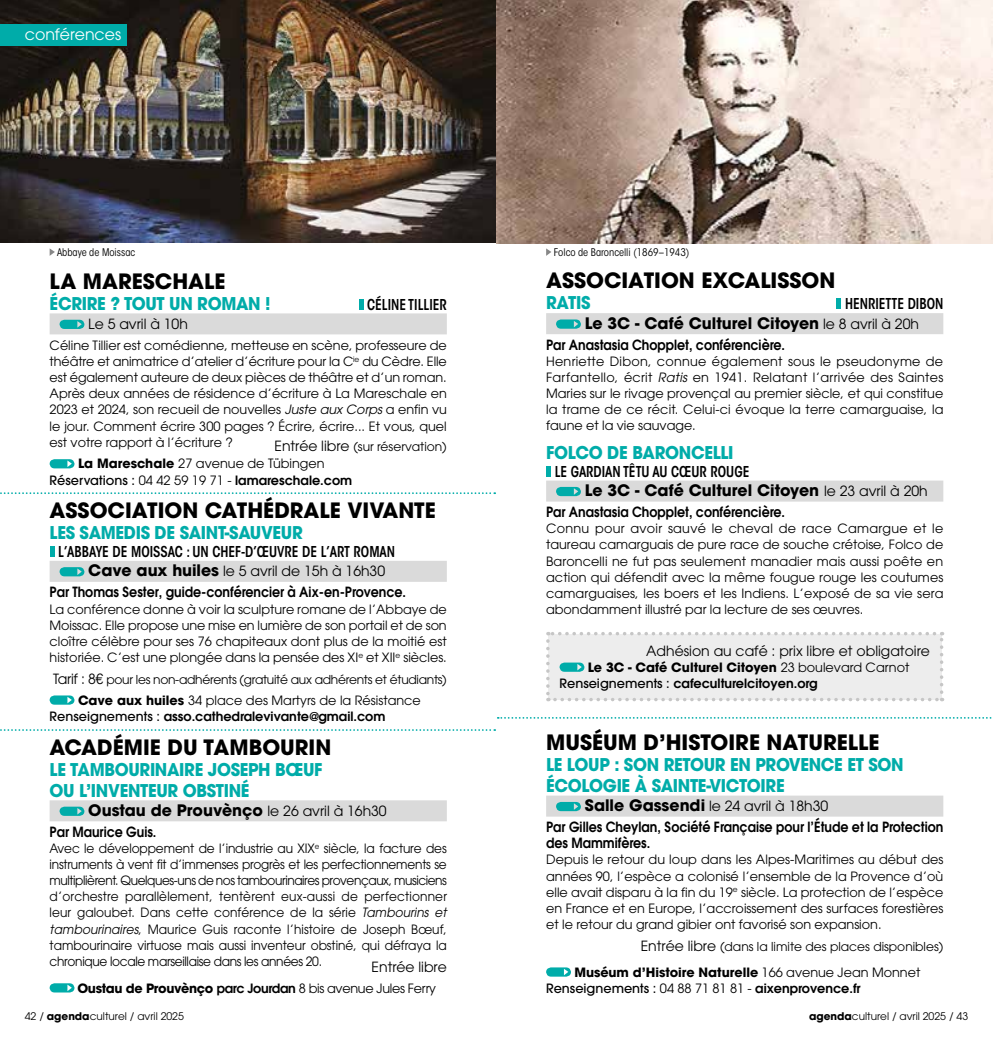
<style>
.page{position:relative;width:993px;height:1042px;background:#fff}
.page>*{position:absolute;margin:0;border:0;box-sizing:border-box;transform-origin:0 0}
.t1{font:700 21px "ITC Avant Garde Pro";color:#000}
.t2{font:700 17.5px/21px "ITC Avant Garde Pro";letter-spacing:-.02em;color:#00aca9;scale:.94 1}
.t3{font:700 15.75px "ITC Avant Garde Pro";color:#000}
.t4{font:15.75px "ITC Avant Garde Pro";color:#fff}
.t5{font:600 condensed 14.88px "ITC Avant Garde Std";color:#000;scale:.92 1}
.t6{font:600 14px/21px "ITC Avant Garde Pro";color:#000;scale:.9 1}
.t7{font:14px "ITC Avant Garde Pro";color:#000}
.t8{font:12.78px/16.1px "ITC Avant Garde Pro";color:#000;text-align:justify}
.t9{font:12.78px/16.3px "ITC Avant Garde Pro";color:#000;text-align:justify;scale:.95 1}
.t10{font:600 12.78px/16.1px "ITC Avant Garde Pro";color:#000}
.t11{font:700 12.78px/16.1px "ITC Avant Garde Pro";color:#000}
.t12{font:12.78px "ITC Avant Garde Pro";letter-spacing:-.025em;color:#000}
.t13{font:12.25px "ITC Avant Garde Pro";color:#000}
.t14{font:12.25px "ITC Avant Garde Pro";letter-spacing:-.025em;color:#000}
.t15{font:10.5px "ITC Avant Garde Pro";color:#000}
.t16{font:condensed 10.5px "ITC Avant Garde Std";color:#000}
.s1{font-style:italic}
.s2{font-size:14px}
.s3{font-weight:700}
.s4{font-weight:500}
.s5{font-weight:600}
.s6{font-weight:700;font-size:15.75px}
.s7{font-weight:400}
.s8{font-weight:400;font-size:14px}
</style>
<div class="page">
<img style="left:0;top:0;width:992px;height:243px">
<div style="left:0;top:25px;width:126px;height:21px;background:#00aca9"></div>
<svg style="left:546px;top:248px;width:5px;height:8px"></svg>
<svg style="left:50px;top:248px;width:5px;height:8px"></svg>
<div style="left:50px;top:561px;width:396px;height:21px;background:#dadada"></div>
<div style="left:50px;top:546px;width:5px;height:11px;background:#00aca9"></div>
<svg style="left:60px;top:567px;width:24px;height:9px"></svg>
<svg style="left:50px;top:695px;width:24px;height:10px"></svg>
<div style="left:50px;top:313px;width:396px;height:21px;background:#dadada"></div>
<div style="left:358px;top:299px;width:5px;height:11px;background:#00aca9"></div>
<svg style="left:60px;top:320px;width:24px;height:9px"></svg>
<svg style="left:50px;top:459px;width:24px;height:9px"></svg>
<div style="left:50px;top:800px;width:396px;height:21px;background:#dadada"></div>
<svg style="left:60px;top:806px;width:24px;height:10px"></svg>
<svg style="left:50px;top:983px;width:24px;height:9px"></svg>
<svg style="left:546px;top:632px;width:397px;height:69px;background:#eaebeb"></svg>
<div style="left:546px;top:313px;width:397px;height:21px;background:#dadada"></div>
<div style="left:836px;top:298px;width:5px;height:11px;background:#00aca9"></div>
<svg style="left:556px;top:319px;width:24px;height:10px"></svg>
<div style="left:546px;top:480px;width:397px;height:21px;background:#dadada"></div>
<div style="left:546px;top:466px;width:5px;height:11px;background:#00aca9"></div>
<svg style="left:556px;top:487px;width:24px;height:9px"></svg>
<div style="left:546px;top:795px;width:397px;height:21px;background:#dadada"></div>
<svg style="left:556px;top:802px;width:24px;height:9px"></svg>
<svg style="left:546px;top:967px;width:24px;height:9px"></svg>
<svg style="left:0;top:729px;width:495px;height:2px"></svg>
<svg style="left:0;top:492px;width:495px;height:2px"></svg>
<svg style="left:497px;top:717px;width:495px;height:2px"></svg>
<p class="t4" style="left:25px;top:25px;width:98px">conférences</p>
<p class="t16" style="left:57px;top:246px;width:80px">Abbaye de Moissac</p>
<p class="t16" style="left:553px;top:246px;width:137px">Folco de Baroncelli (1869–1943)</p>
<h1 class="t1" style="left:50px;top:267px;width:177px">LA MARESCHALE</h1>
<h2 class="t2" style="left:50px;top:293px;width:236px">ÉCRIRE ? TOUT UN ROMAN !</h2>
<p class="t5" style="left:367px;top:295px;width:88px">CÉLINE TILLIER</p>
<p class="t7" style="left:88px;top:315px;width:101px">Le 5 avril à 10h</p>
<p class="t8" style="left:50px;top:337px;width:398px">Céline Tillier est comédienne, metteuse en scène, professeure de théâtre et animatrice d’atelier d’écriture pour la C<sup>ie</sup> du Cèdre. Elle est également auteure de deux pièces de théâtre et d’un roman.<br>Après deux années de résidence d’écriture à La Mareschale en 2023 et 2024, son recueil de nouvelles <span class="s1">Juste aux Corps</span> a enfin vu le jour. Comment écrire 300 pages ? Écrire, écrire... Et vous, quel est votre rapport à l’écriture ?</p>
<p class="t13" style="left:274px;top:439px;width:174px"><span class="s2">Entrée libre</span> (sur réservation)</p>
<p class="t8" style="left:50px;top:455px;width:304px;text-align:center"><span class="s3">La Mareschale</span> 27 avenue de Tübingen<br><span class="s4">Réservations :</span> 04 42 59 19 71 - <span class="s5">lamareschale.com</span></p>
<h1 class="t1" style="left:50px;top:496px;width:387px">ASSOCIATION CATHÉDRALE VIVANTE</h1>
<h2 class="t2" style="left:50px;top:522px;width:271px">LES SAMEDIS DE SAINT-SAUVEUR</h2>
<p class="t5" style="left:58px;top:542px;width:367px">L’ABBAYE DE MOISSAC : UN CHEF-D’ŒUVRE DE L’ART ROMAN</p>
<p class="t6" style="left:50px;top:560px;width:397px;text-indent:39px"><span class="s6">Cave aux huiles</span> <span class="s7">le 5 avril de 15h à 16h30<br></span>Par Thomas Sester, guide-conférencier à Aix-en-Provence.</p>
<p class="t8" style="left:50px;top:601px;width:398px">La conférence donne à voir la sculpture romane de l’Abbaye de Moissac. Elle propose une mise en lumière de son portail et de son cloître célèbre pour ses 76 chapiteaux dont plus de la moitié est historiée. C’est une plongée dans la pensée des XI<sup>e</sup> et XII<sup>e</sup> siècles.</p>
<p class="t14" style="left:53px;top:671px;width:395px"><span class="s2">Tarif : 8€</span> pour les non-adhérents (gratuité aux adhérents et étudiants)</p>
<p class="t10" style="left:50px;top:692px;width:372px;text-indent:28px"><span class="s3">Cave aux huiles</span> <span class="s7">34 place des Martyrs de la Résistance<br></span><span class="s4">Renseignements :</span> asso.cathedralevivante@gmail.com</p>
<h1 class="t1" style="left:50px;top:733px;width:283px">ACADÉMIE DU TAMBOURIN</h1>
<h2 class="t2" style="left:50px;top:758px;width:292px">LE TAMBOURINAIRE JOSEPH BŒUF<br>OU L’INVENTEUR OBSTINÉ</h2>
<p class="t3" style="left:88px;top:799px;width:300px">Oustau de Prouvènço <span class="s8">le 26 avril à 16h30</span></p>
<p class="t6" style="left:50px;top:821px;width:120px">Par Maurice Guis.</p>
<p class="t9" style="left:50px;top:840px;width:419px">Avec le développement de l’industrie au XIX<sup>e</sup> siècle, la facture des instruments à vent fit d’immenses progrès et les perfectionnements se multiplièrent. Quelques-uns de nos tambourinaires provençaux, musiciens d’orchestre parallèlement, tentèrent eux-aussi de perfectionner leur galoubet. Dans cette conférence de la série <span class="s1">Tambourins et tambourinaires</span>, Maurice Guis raconte l’histoire de Joseph Bœuf, tambourinaire virtuose mais aussi inventeur obstiné, qui défraya la chronique locale marseillaise dans les années 20.</p>
<p class="t7" style="left:371px;top:958px;width:77px">Entrée libre</p>
<p class="t12" style="left:77px;top:980px;width:360px"><span class="s3">Oustau de Prouvènço</span> <span class="s5">parc Jourdan</span> 8 bis avenue Jules Ferry</p>
<h1 class="t1" style="left:546px;top:267px;width:290px">ASSOCIATION EXCALISSON</h1>
<h2 class="t2" style="left:546px;top:292px;width:49px">RATIS</h2>
<p class="t5" style="left:844px;top:295px;width:108px">HENRIETTE DIBON</p>
<p class="t3" style="left:584px;top:312px;width:335px">Le 3C - Café Culturel Citoyen <span class="s8">le 8 avril à 20h</span></p>
<p class="t6" style="left:546px;top:334px;width:267px">Par Anastasia Chopplet, conférencière.</p>
<p class="t8" style="left:546px;top:353px;width:399px">Henriette Dibon, connue également sous le pseudonyme de Farfantello, écrit <span class="s1">Ratis</span> en 1941. Relatant l’arrivée des Saintes Maries sur le rivage provençal au premier siècle, et qui constitue la trame de ce récit. Celui-ci évoque la terre camarguaise, la faune et la vie sauvage.</p>
<h2 class="t2" style="left:546px;top:442px;width:201px">FOLCO DE BARONCELLI</h2>
<p class="t5" style="left:554px;top:462px;width:213px">LE GARDIAN TÊTU AU CŒUR ROUGE</p>
<p class="t3" style="left:584px;top:480px;width:344px">Le 3C - Café Culturel Citoyen <span class="s8">le 23 avril à 20h</span></p>
<p class="t6" style="left:546px;top:501px;width:267px">Par Anastasia Chopplet, conférencière.</p>
<p class="t8" style="left:546px;top:520px;width:398px">Connu pour avoir sauvé le cheval de race Camargue et le taureau camarguais de pure race de souche crétoise, Folco de Baroncelli ne fut pas seulement manadier mais aussi poête en action qui défendit avec la même fougue rouge les coutumes camarguaises, les boers et les Indiens. L’exposé de sa vie sera abondamment illustré par la lecture de ses œuvres.</p>
<p class="t7" style="left:646px;top:642px;width:285px">Adhésion au café : prix libre et obligatoire</p>
<p class="t11" style="left:559px;top:659px;width:351px;text-indent:28px">Le 3C - Café Culturel Citoyen <span class="s7">23 boulevard Carnot<br></span><span class="s4">Renseignements :</span> <span class="s5">cafeculturelcitoyen.org</span></p>
<h1 class="t1" style="left:546px;top:728px;width:335px">MUSÉUM D’HISTOIRE NATURELLE</h1>
<h2 class="t2" style="left:546px;top:754px;width:382px">LE LOUP : SON RETOUR EN PROVENCE ET SON<br>ÉCOLOGIE À SAINTE-VICTOIRE</h2>
<p class="t6" style="left:546px;top:795px;width:442px;text-indent:39px"><span class="s6">Salle Gassendi</span> <span class="s7">le 24 avril à 18h30<br></span>Par Gilles Cheylan, Société Française pour l’Étude et la Protection</p>
<p class="t6" style="left:546px;top:832px;width:117px">des Mammifères.</p>
<p class="t8" style="left:546px;top:851px;width:399px">Depuis le retour du loup dans les Alpes-Maritimes au début des années 90, l’espèce a colonisé l’ensemble de la Provence d’où elle avait disparu à la fin du 19<sup>e</sup> siècle. La protection de l’espèce en France et en Europe, l’accroissement des surfaces forestières et le retour du grand gibier ont favorisé son expansion.</p>
<p class="t13" style="left:640px;top:938px;width:304px"><span class="s2">Entrée libre</span> (dans la limite des places disponibles)</p>
<p class="t8" style="left:546px;top:964px;width:375px;text-indent:28px"><span class="s3">Muséum d’Histoire Naturelle</span> 166 avenue Jean Monnet<br><span class="s4">Renseignements :</span> 04 88 71 81 81 - <span class="s5">aixenprovence.fr</span></p>
<p class="t15" style="left:25px;top:1009px;width:161px">42 / <span class="s3">agenda</span>culturel / avril 2025</p>
<p class="t15" style="left:808px;top:1009px;width:161px"><span class="s3">agenda</span>culturel / avril 2025 / 43</p>
</div>
